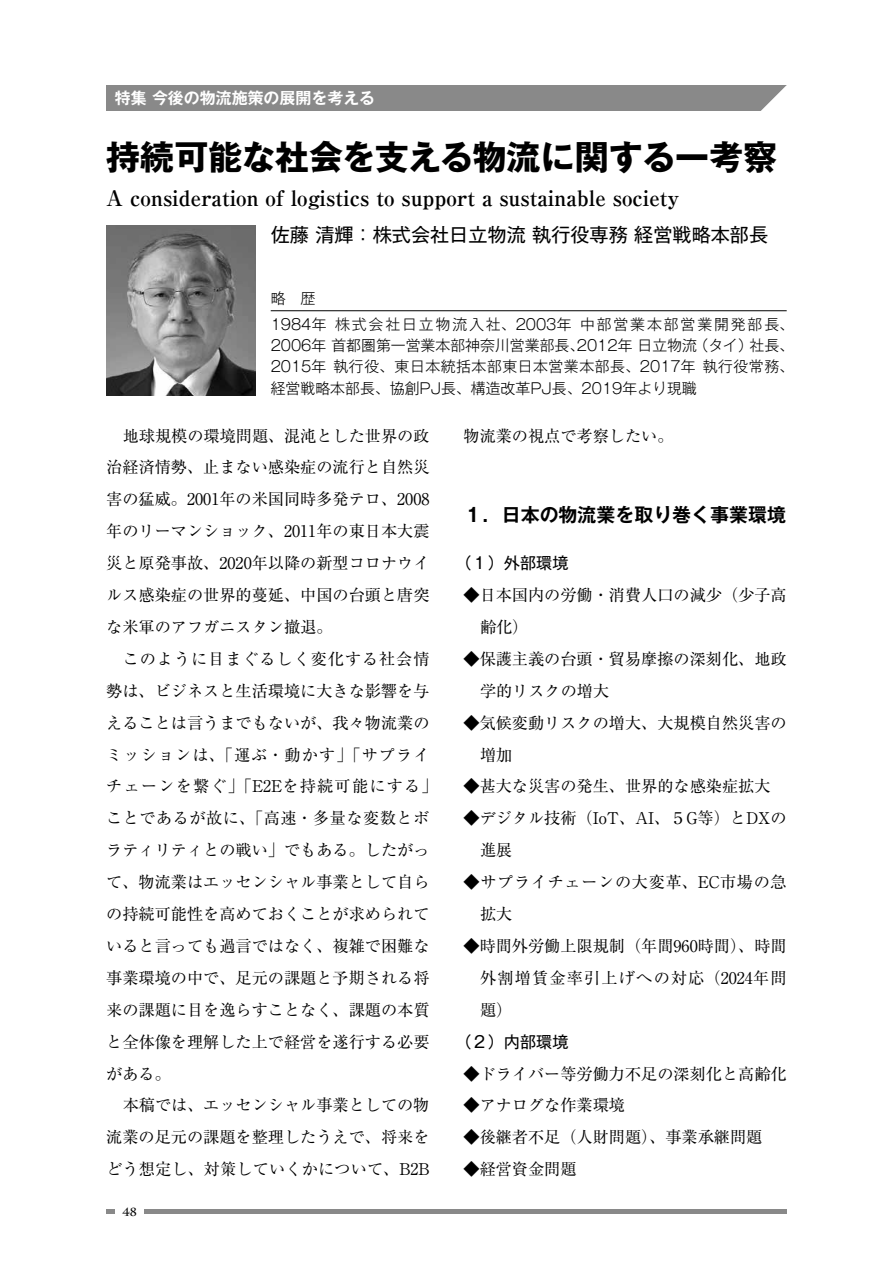
<style>
.page{position:relative;width:893px;height:1263px;background:#fff}
.page>*{position:absolute;margin:0;border:0;box-sizing:border-box;transform-origin:0 0}
.t1{font:700 34.05px "Gothic MB101 Pro";color:#000}
.t2{font:700 21.3px "Ryumin Pro";color:#000}
.t3{font:19.2px "Gothic MB101 Pro";color:#000}
.t4{font:700 19.2px "Gothic MB101 Pro De";color:#000}
.t5{font:16.2px/32px "Ryumin Pro";color:#000}
.t6{font:16.2px/32px "Ryumin Pro";letter-spacing:.04em;color:#000}
.t7{font:16.2px "Gothic MB101 Pro";color:#000}
.t8{font:700 15.9px "Gothic MB101 Pro De";color:#fff}
.t9{font:300 14.85px/21.3px "Gothic MB101 Pro";letter-spacing:.01em;color:#000;text-align:justify}
.t10{font:300 14.85px/25.5px "Gothic MB101 Pro";letter-spacing:.125em;color:#000}
.t11{font:700 11.7px "Charlemagne Std";color:#000}
</style>
<div class="page">
<div style="left:106px;top:85px;width:681px;height:26px;background:#898989"></div>
<svg style="left:761px;top:85px;width:26px;height:26px"></svg>
<hr style="left:145px;top:1210px;width:642px;height:4px;background:#898989">
<svg style="left:106px;top:1210px;width:9px;height:4px"></svg>
<hr style="left:271px;top:310px;width:516px;height:1px;background:#000">
<img style="left:106px;top:225px;width:149px;height:170px">
<p class="t8" style="left:115px;top:85px;width:262px">特集 今後の物流施策の展開を考える</p>
<h1 class="t1" style="left:106px;top:129px;width:672px">持続可能な社会を支える物流に関する一考察</h1>
<h2 class="t2" style="left:106px;top:181px;width:575px">A consideration of logistics to support a sustainable society</h2>
<p class="t3" style="left:271px;top:219px;width:499px">佐藤 清輝：株式会社日立物流 執行役専務 経営戦略本部長</p>
<p class="t10" style="left:271px;top:284px;width:525px">略　歴<br>1984年 株式会社日立物流入社、2003年 中部営業本部営業開発部長、</p>
<p class="t9" style="left:271px;top:333px;width:525px">2006年 首都圏第一営業本部神奈川営業部長、2012年 日立物流（タイ）社長、2015年 執行役、東日本統括本部東日本営業本部長、2017年 執行役常務、経営戦略本部長、協創PJ長、構造改革PJ長、2019年より現職</p>
<p class="t5" style="left:106px;top:418px;width:325px;text-align:justify;text-indent:16px">地球規模の環境問題、混沌とした世界の政治経済情勢、止まない感染症の流行と自然災害の猛威。2001年の米国同時多発テロ、2008年のリーマンショック、2011年の東日本大震災と原発事故、2020年以降の新型コロナウイルス感染症の世界的蔓延、中国の台頭と唐突な米軍のアフガニスタン撤退。</p>
<p class="t5" style="left:106px;top:642px;width:333px;text-indent:16px">このように目まぐるしく変化する社会情勢は、ビジネスと生活環境に大きな影響を与えることは言うまでもないが、我々物流業のミッションは、「運ぶ・動かす」「サプライチェーンを繋ぐ」「E2Eを持続可能にする」ことであるが故に、「高速・多量な変数とボラティリティとの戦い」でもある。したがって、物流業はエッセンシャル事業として自らの持続可能性を高めておくことが求められていると言っても過言ではなく、複雑で困難な事業環境の中で、足元の課題と予期される将来の課題に目を逸らすことなく、課題の本質と全体像を理解した上で経営を遂行する必要がある。</p>
<p class="t5" style="left:106px;top:1088px;width:325px;text-align:justify;text-indent:16px">本稿では、エッセンシャル事業としての物流業の足元の課題を整理したうえで、将来をどう想定し、対策していくかについて、B2B</p>
<p class="t11" style="left:122px;top:1205px;width:16px">48</p>
<p class="t5" style="left:463px;top:419px;width:212px">物流業の視点で考察したい。</p>
<p class="t4" style="left:463px;top:499px;width:324px">１．日本の物流業を取り巻く事業環境</p>
<p class="t7" style="left:455px;top:549px;width:115px">（１）外部環境</p>
<p class="t5" style="left:480px;top:578px;width:308px;text-indent:-16px">◆日本国内の労働・消費人口の減少（少子高齢化）</p>
<p class="t5" style="left:480px;top:642px;width:308px;text-indent:-16px">◆保護主義の台頭・貿易摩擦の深刻化、地政学的リスクの増大</p>
<p class="t5" style="left:480px;top:705px;width:308px;text-indent:-16px">◆気候変動リスクの増大、大規模自然災害の増加</p>
<p class="t5" style="left:463px;top:769px;width:308px">◆甚大な災害の発生、世界的な感染症拡大</p>
<p class="t5" style="left:480px;top:801px;width:308px;text-indent:-16px">◆デジタル技術（IoT、AI、５G等）とDXの進展</p>
<p class="t6" style="left:480px;top:865px;width:308px;text-indent:-16px">◆サプライチェーンの大変革、EC市場の急拡大</p>
<p class="t5" style="left:480px;top:929px;width:308px;text-align:justify;text-indent:-16px">◆時間外労働上限規制（年間960時間）、時間外割増賃金率引上げへの対応（2024年問題）</p>
<p class="t7" style="left:455px;top:1028px;width:115px">（２）内部環境</p>
<p class="t5" style="left:463px;top:1056px;width:325px">◆ドライバー等労働力不足の深刻化と高齢化</p>
<p class="t5" style="left:463px;top:1088px;width:163px">◆アナログな作業環境</p>
<p class="t5" style="left:463px;top:1120px;width:300px">◆後継者不足（人財問題）、事業承継問題</p>
<p class="t5" style="left:463px;top:1152px;width:115px">◆経営資金問題</p>
</div>
